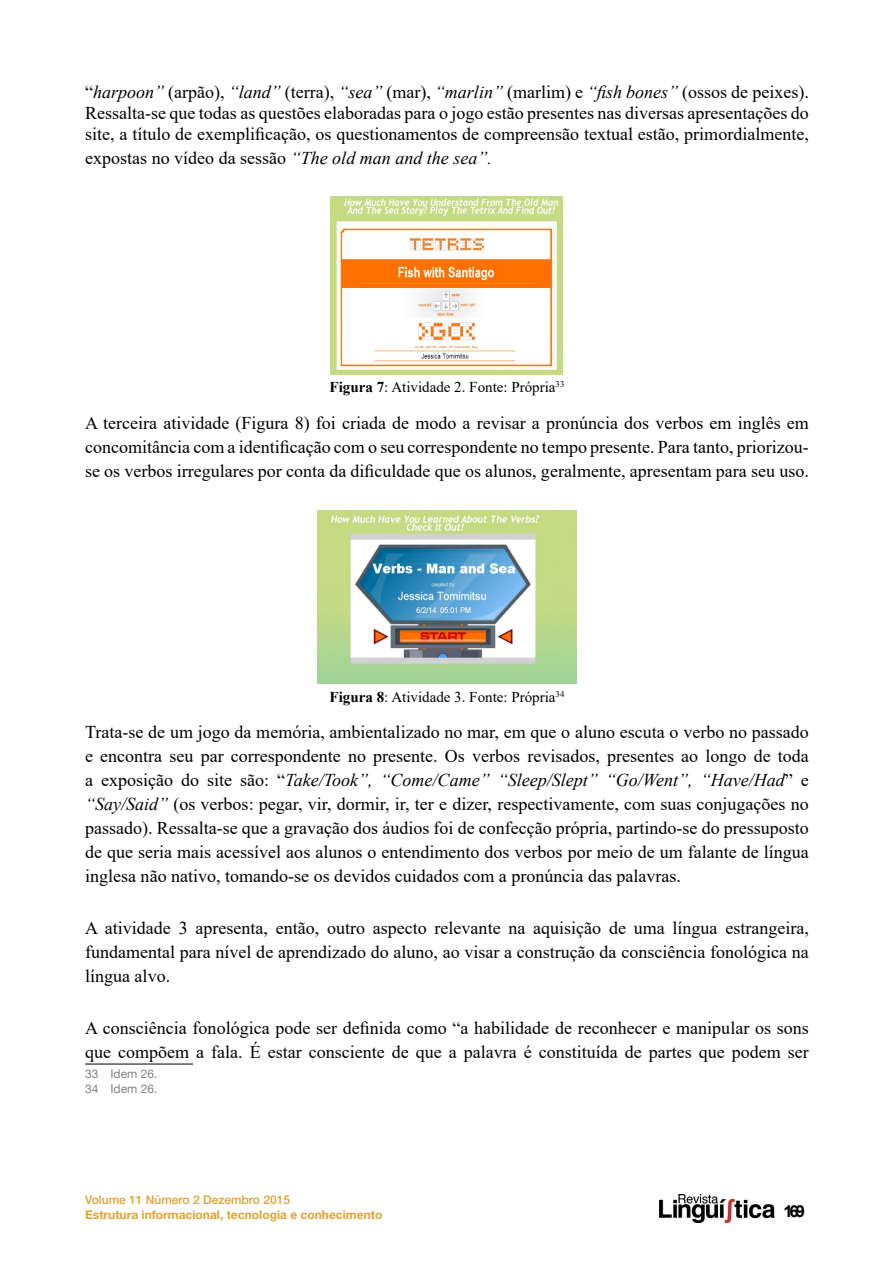
<style>
.page{position:relative;width:894px;height:1263px;background:#fff}
.page>*{position:absolute;margin:0;border:0;box-sizing:border-box;transform-origin:0 0}
.texto{font:18px/24px "Times New Roman";color:#000;text-align:justify}
.t1{font:700 16.5px "Arial";color:#000}
.legenda{font:15px "Times New Roman";color:#000}
.t2{font:700 12px "Helvetica Neue LT Std";color:#e0a130}
.t3{font:500 12px "Helvetica Neue LT Std";color:#e0a130}
.nota_rodape{font:12px "Helvetica Neue LT";color:#7f8285}
.s1{font-style:italic}
.s2{font-weight:700}
</style>
<div class="page">
<img style="left:659px;top:1194px;width:115px;height:28px">
<img style="left:330px;top:197px;width:232px;height:177px">
<img style="left:318px;top:510px;width:258px;height:173px">
<hr style="left:85px;top:1063px;width:108px;height:1px;background:#000">
<p class="texto" style="left:85px;top:80px;width:725px;line-height:21px">“<span class="s1">harpoon”</span> (arpão), <span class="s1">“land”</span> (terra), <span class="s1">“sea”</span> (mar), <span class="s1">“marlin”</span> (marlim) e <span class="s1">“fish bones”</span> (ossos de peixes).<br>Ressalta-se que todas as questões elaboradas para o jogo estão presentes nas diversas apresentações do site, a título de exemplificação, os questionamentos de compreensão textual estão, primordialmente,</p>
<p class="texto" style="left:85px;top:145px;width:408px">expostas no vídeo da sessão <span class="s1">“The old man and the sea”.</span></p>
<p class="legenda" style="left:329px;top:377px;width:236px"><span class="s2">Figura 7</span>: Atividade 2. Fonte: Própria<sup>33</sup></p>
<p class="texto" style="left:85px;top:410px;width:725px">A terceira atividade (Figura 8) foi criada de modo a revisar a pronúncia dos verbos em inglês em concomitância com a identificação com o seu correspondente no tempo presente. Para tanto, priorizou&shy;se os verbos irregulares por conta da dificuldade que os alunos, geralmente, apresentam para seu uso.</p>
<p class="legenda" style="left:329px;top:686px;width:236px"><span class="s2">Figura 8</span>: Atividade 3. Fonte: Própria<sup>34</sup></p>
<p class="texto" style="left:85px;top:720px;width:725px">Trata-se de um jogo da memória, ambientalizado no mar, em que o aluno escuta o verbo no passado e encontra seu par correspondente no presente. Os verbos revisados, presentes ao longo de toda a exposição do site são: “<span class="s1">Take/Took”, “Come/Came” “Sleep/Slept” “Go/Went”, “Have/Had</span>” e <span class="s1">“Say/Said”</span> (os verbos: pegar, vir, dormir, ir, ter e dizer, respectivamente, com suas conjugações no passado). Ressalta-se que a gravação dos áudios foi de confecção própria, partindo-se do pressuposto de que seria mais acessível aos alunos o entendimento dos verbos por meio de um falante de língua inglesa não nativo, tomando-se os devidos cuidados com a pronúncia das palavras.</p>
<p class="texto" style="left:85px;top:915px;width:725px">A atividade 3 apresenta, então, outro aspecto relevante na aquisição de uma língua estrangeira, fundamental para nível de aprendizado do aluno, ao visar a construção da consciência fonológica na língua alvo.</p>
<p class="texto" style="left:85px;top:1015px;width:725px">A consciência fonológica pode ser definida como “a habilidade de reconhecer e manipular os sons que compõem a fala. É estar consciente de que a palavra é constituída de partes que podem ser</p>
<p class="nota_rodape" style="left:85px;top:1067px;width:74px">33 Idem 26.</p>
<p class="nota_rodape" style="left:85px;top:1081px;width:74px">34 Idem 26.</p>
<p class="t3" style="left:85px;top:1192px;width:206px">Volume 11 Número 2 Dezembro 2015</p>
<p class="t2" style="left:85px;top:1207px;width:299px">Estrutura informacional, tecnologia e conhecimento</p>
<p class="t1" style="left:783px;top:1199px;width:23px">169</p>
</div>
